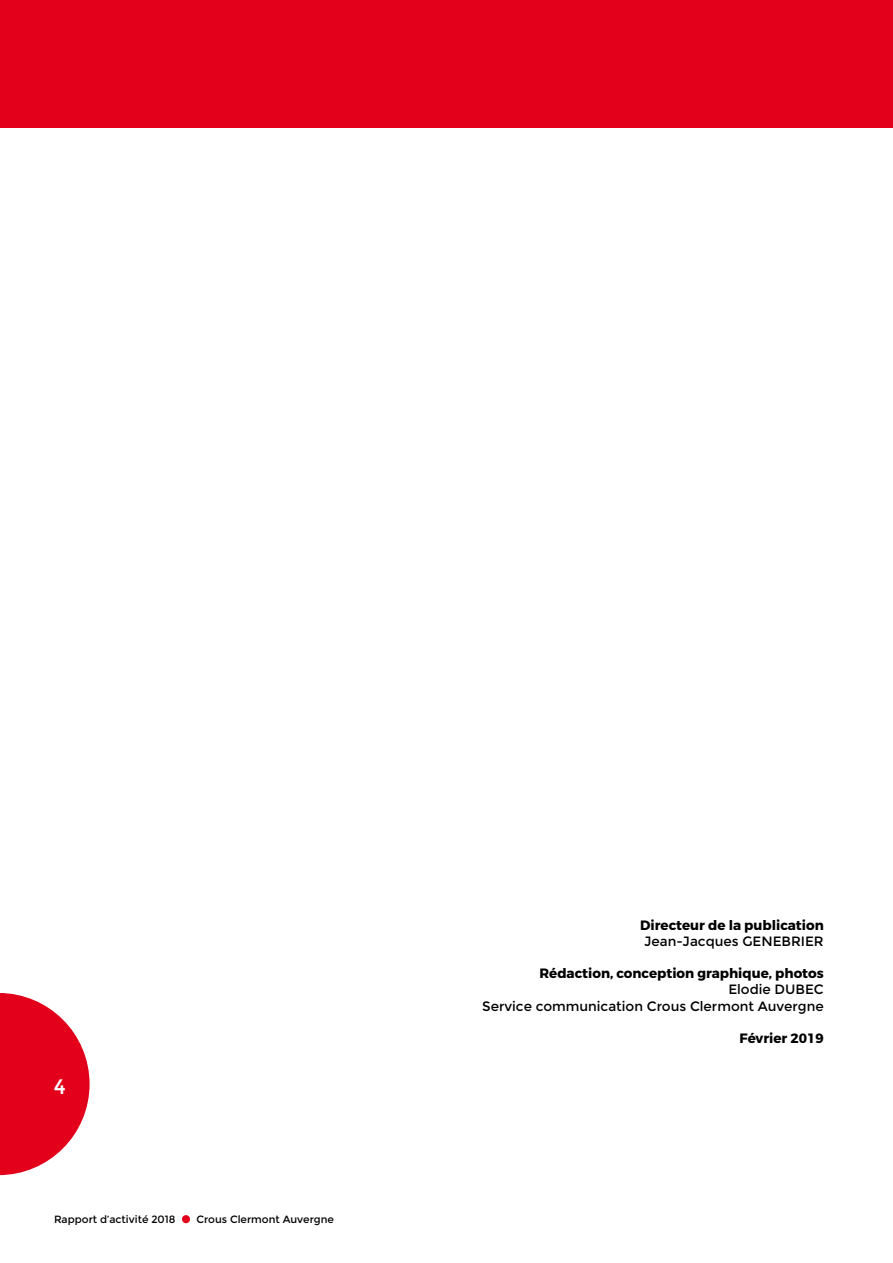
<style>
.page{position:relative;width:893px;height:1263px;background:#fff}
.page>*{position:absolute;margin:0;border:0;box-sizing:border-box;transform-origin:0 0}
.t1{font:54px "Montserrat";color:#e2001a}
.t2{font:21px "Montserrat";color:#fff}
.t3{font:13.5px/16.2px "Montserrat";color:#000;text-align:right}
.t4{font:700 13.5px "Montserrat";color:#000}
.t5{font:10.5px "Montserrat";color:#000}
</style>
<div class="page">
<svg style="left:0;top:993px;width:90px;height:182px"></svg>
<div style="left:0;top:0;width:893px;height:127px;background:#e2001a"></div>
<h2 class="t2" style="left:54px;top:1074px;width:14px">4</h2>
<p class="t5" style="left:54px;top:1213px;width:123px">Rapport d’activité 2018</p>
<h1 class="t1" style="left:178px;top:1172px;width:17px">.</h1>
<p class="t5" style="left:196px;top:1213px;width:139px">Crous Clermont Auvergne</p>
<p class="t4" style="left:640px;top:916px;width:185px">Directeur de la publication</p>
<p class="t3" style="left:644px;top:933px;width:181px">Jean-Jacques GENEBRIER</p>
<p class="t4" style="left:539px;top:965px;width:286px">Rédaction, conception graphique, photos</p>
<p class="t3" style="left:482px;top:981px;width:343px">Elodie DUBEC<br>Service communication Crous Clermont Auvergne</p>
<p class="t4" style="left:739px;top:1030px;width:86px">Février 2019</p>
</div>
